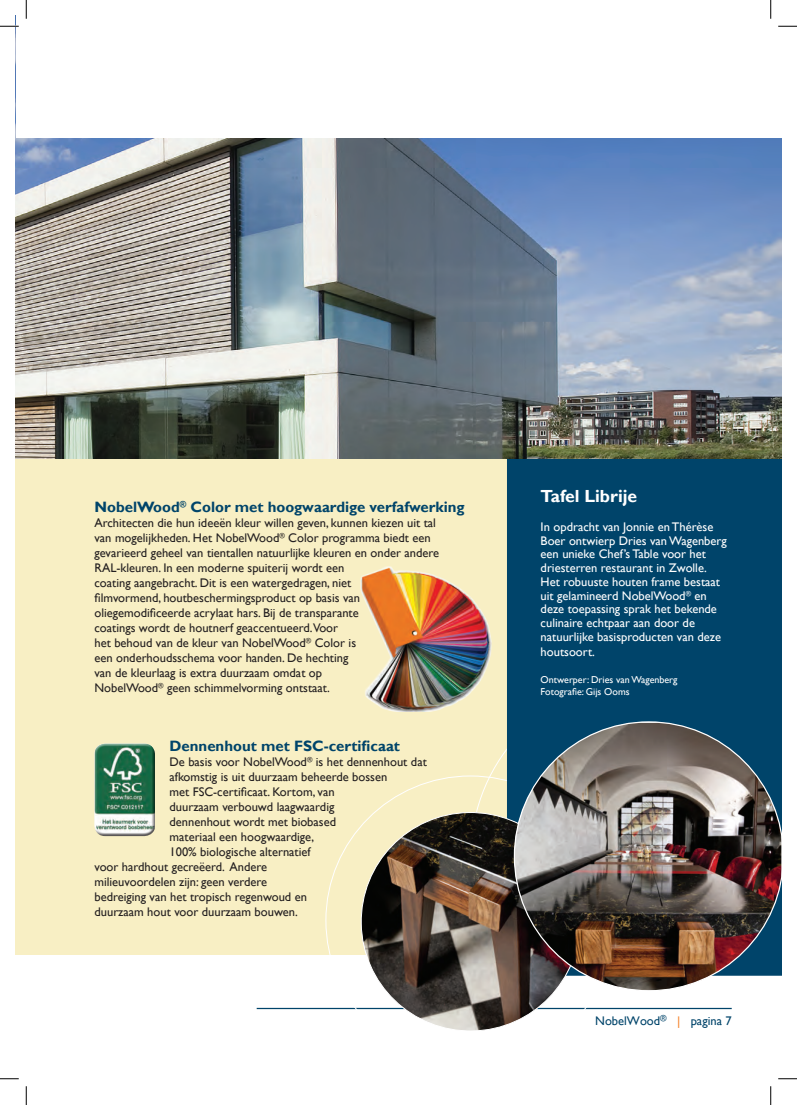
<style>
.page{position:relative;width:797px;height:1105px;background:#fff}
.page>*{position:absolute;margin:0;border:0;box-sizing:border-box;transform-origin:0 0}
.t1{font:700 17.5px "Gill Sans";color:#fff}
.t2{font:700 15px "Gill Sans";color:#00446a}
.t3{font:12.5px/15px "Gill Sans";color:#231f20}
.t4{font:12.5px/13.8px "Gill Sans";color:#fff}
.t5{font:12.5px "Gill Sans";color:#00446a}
.t6{font:10px/12px "Gill Sans";color:#fff}
.s1{color:#f48026}
</style>
<div class="page">
<div style="left:16px;top:459px;width:10px;height:496px;background:#f8efc4"></div>
<div style="left:26px;top:459px;width:755px;height:496px;background:#f8efc4"></div>
<svg style="left:470px;top:748px;width:262px;height:262px"></svg>
<hr style="left:257px;top:1008px;width:474px;height:1px;background:#00446a">
<div style="left:507px;top:459px;width:274px;height:352px;background:#00446a"></div>
<img style="left:16px;top:138px;width:765px;height:321px">
<svg style="left:360px;top:811px;width:221px;height:220px"></svg>
<img style="left:514px;top:721px;width:267px;height:270px">
<img style="left:361px;top:566px;width:130px;height:145px">
<div style="left:93px;top:742px;width:62px;height:90px;background:#fff;opacity:.75"></div>
<div style="left:93px;top:746px;width:62px;height:91px;background:#231f20;opacity:.75"></div>
<svg style="left:0;top:25px;width:19px;height:2px"></svg>
<svg style="left:778px;top:25px;width:19px;height:2px"></svg>
<svg style="left:0;top:1078px;width:19px;height:1px"></svg>
<svg style="left:778px;top:1078px;width:19px;height:1px"></svg>
<svg style="left:25px;top:0;width:2px;height:19px"></svg>
<svg style="left:25px;top:1086px;width:2px;height:19px"></svg>
<svg style="left:770px;top:0;width:1px;height:19px"></svg>
<svg style="left:770px;top:1086px;width:1px;height:19px"></svg>
<p class="t2" style="left:94px;top:498px;width:372px">NobelWood<sup>®</sup> Color met hoogwaardige verfafwerking</p>
<p class="t3" style="left:94px;top:516px;width:346px">Architecten die hun ideeën kleur willen geven, kunnen kiezen uit tal van mogelijkheden. Het NobelWood<sup>®</sup> Color programma biedt een gevarieerd geheel van tientallen natuurlijke kleuren en onder andere RAL-kleuren. In een moderne spuiterij wordt een<br>coating aangebracht. Dit is een watergedragen, niet<br>filmvormend, houtbeschermingsproduct op basis van oliegemodificeerde acrylaat hars. Bij de transparante<br>coatings wordt de houtnerf geaccentueerd.Voor<br>het behoud van de kleur van NobelWood<sup>®</sup> Color is<br>een onderhoudsschema voor handen. De hechting<br>van de kleurlaag is extra duurzaam omdat op<br>NobelWood<sup>®</sup> geen schimmelvorming ontstaat.</p>
<p class="t2" style="left:169px;top:737px;width:232px">Dennenhout met FSC-certificaat</p>
<p class="t3" style="left:169px;top:755px;width:259px">De basis voor NobelWood<sup>®</sup> is het dennenhout dat</p>
<p class="t3" style="left:169px;top:770px;width:219px">afkomstig is uit duurzaam beheerde bossen</p>
<p class="t3" style="left:169px;top:785px;width:167px">met FSC-certificaat. Kortom, van</p>
<p class="t3" style="left:169px;top:800px;width:166px">duurzaam verbouwd laagwaardig</p>
<p class="t3" style="left:169px;top:815px;width:168px">dennenhout wordt met biobased</p>
<p class="t3" style="left:169px;top:830px;width:146px">materiaal een hoogwaardige,</p>
<p class="t3" style="left:169px;top:845px;width:143px">100% biologische alternatief</p>
<p class="t3" style="left:94px;top:860px;width:174px">voor hardhout gecreëerd. Andere</p>
<p class="t3" style="left:94px;top:875px;width:174px">milieuvoordelen zijn: geen verdere</p>
<p class="t3" style="left:94px;top:890px;width:214px">bedreiging van het tropisch regenwoud en</p>
<p class="t3" style="left:94px;top:905px;width:205px">duurzaam hout voor duurzaam bouwen.</p>
<h1 class="t1" style="left:540px;top:486px;width:98px">Tafel Librije</h1>
<p class="t4" style="left:540px;top:520px;width:188px">In opdracht van Jonnie en Thérèse Boer ontwierp Dries van Wagenberg een unieke Chef’s Table voor het driesterren restaurant in Zwolle.<br>Het robuuste houten frame bestaat uit gelamineerd NobelWood<sup>®</sup> en deze toepassing sprak het bekende culinaire echtpaar aan door de natuurlijke basisproducten van deze</p>
<p class="t4" style="left:540px;top:645px;width:56px">houtsoort.</p>
<p class="t6" style="left:540px;top:674px;width:138px">Ontwerper: Dries van Wagenberg<br>Fotografie: Gijs Ooms</p>
<p class="t5" style="left:595px;top:1014px;width:138px">NobelWood<sup>®</sup> <span class="s1">|</span> pagina 7</p>
</div>
